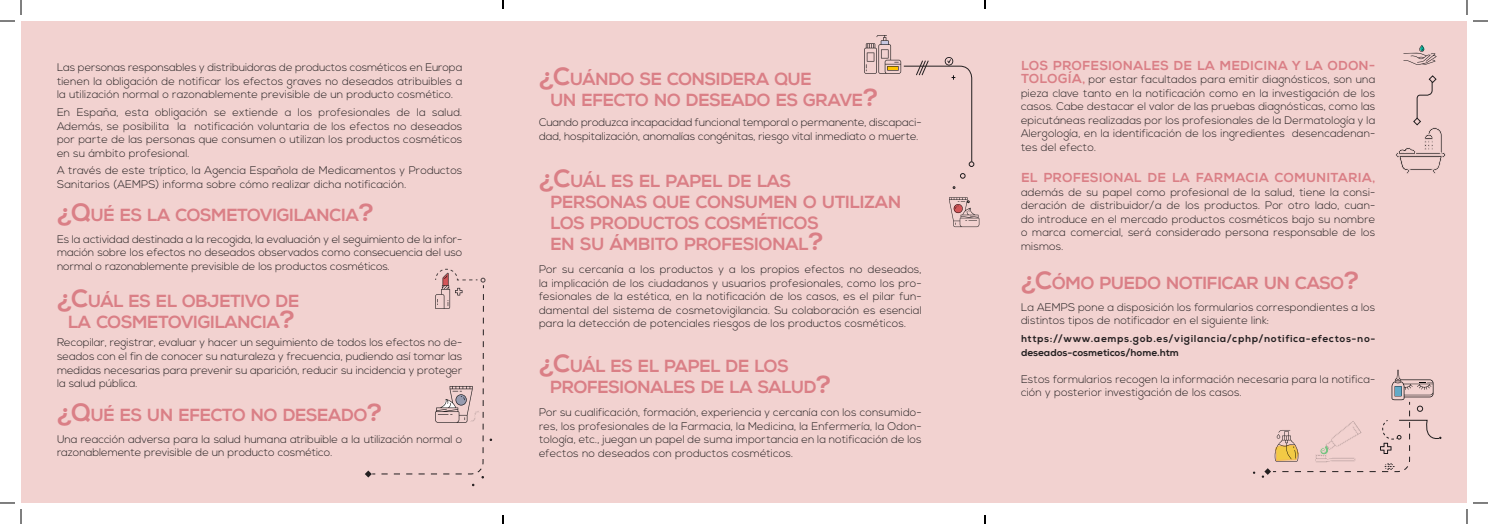
<style>
.page{position:relative;width:1488px;height:524px;background:#fff}
.page>*{position:absolute;margin:0;border:0;box-sizing:border-box;transform-origin:0 0}
.LADILLO_1{font:800 17.5px/21px "Nexa";letter-spacing:-.035em;color:#da7f86}
.t1{font:800 13px "Nexa";letter-spacing:.015em;color:#da7f86}
.t2{font:300 11px/13.5px "Nexa";letter-spacing:.01em;color:#231f20;text-align:justify}
.t3{font:800 10px/13.5px "Nexa";letter-spacing:.065em;color:#231f20}
.s1{font-size:25px}
.s2{font-weight:800;font-size:13px;color:#da7f86}
</style>
<div class="page">
<div style="left:21px;top:21px;width:1446px;height:482px;background:#f2d2d0"></div>
<svg style="left:960px;top:173px;width:5px;height:6px"></svg>
<svg style="left:864px;top:35px;width:110px;height:132px;background:#eacbc9"></svg>
<svg style="left:1403px;top:45px;width:33px;height:20px"></svg>
<svg style="left:1395px;top:74px;width:51px;height:101px;background:#e7c8c6"></svg>
<svg style="left:949px;top:197px;width:30px;height:30px"></svg>
<svg style="left:954px;top:205px;width:8px;height:8px"></svg>
<div style="left:953px;top:204px;width:9px;height:9px;border:1px solid #d1232a;border-radius:50%"></div>
<div style="left:365px;top:268px;width:127px;height:210px;background:#f2d2d0"></div>
<svg style="left:1261px;top:370px;width:180px;height:108px;background:#eacbc7"></svg>
<svg style="left:1473px;top:20px;width:15px;height:2px"></svg>
<svg style="left:1473px;top:502px;width:15px;height:2px"></svg>
<svg style="left:0;top:0;width:22px;height:22px"></svg>
<svg style="left:0;top:502px;width:22px;height:22px"></svg>
<svg style="left:1466px;top:0;width:1px;height:15px"></svg>
<svg style="left:1466px;top:509px;width:1px;height:15px"></svg>
<svg style="left:502px;top:0;width:2px;height:9px"></svg>
<svg style="left:502px;top:515px;width:2px;height:9px"></svg>
<svg style="left:984px;top:0;width:2px;height:9px"></svg>
<svg style="left:984px;top:515px;width:2px;height:9px"></svg>
<p class="t2" style="left:57px;top:61px;width:407px">Las personas responsables y distribuidoras de productos cosméticos en Europa tienen la obligación de notificar los efectos graves no deseados atribuibles a la utilización normal o razonablemente previsible de un producto cosmético.</p>
<p class="t2" style="left:57px;top:106px;width:407px">En España, esta obligación se extiende a los profesionales de la salud.<br>Además, se posibilita la notificación voluntaria de los efectos no deseados por parte de las personas que consumen o utilizan los productos cosméticos en su ámbito profesional.</p>
<p class="t2" style="left:57px;top:164px;width:407px">A través de este tríptico, la Agencia Española de Medicamentos y Productos<br>Sanitarios (AEMPS) informa sobre cómo realizar dicha notificación.</p>
<p class="LADILLO_1" style="left:57px;top:204px;width:318px"><span class="s1">¿Q</span>UÉ ES LA COSMETOVIGILANCIA<span class="s1">?</span></p>
<p class="t2" style="left:57px;top:232px;width:407px">Es la actividad destinada a la recogida, la evaluación y el seguimiento de la infor&shy;mación sobre los efectos no deseados observados como consecuencia del uso normal o razonablemente previsible de los productos cosméticos.</p>
<p class="LADILLO_1" style="left:57px;top:291px;width:244px;text-align:center"><span class="s1">¿C</span>UÁL ES EL OBJETIVO DE<br>LA COSMETOVIGILANCIA<span class="s1">?</span></p>
<p class="t2" style="left:57px;top:336px;width:407px">Recopilar, registrar, evaluar y hacer un seguimiento de todos los efectos no de&shy;seados con el fin de conocer su naturaleza y frecuencia, pudiendo así tomar las medidas necesarias para prevenir su aparición, reducir su incidencia y proteger la salud pública.</p>
<p class="LADILLO_1" style="left:57px;top:405px;width:326px"><span class="s1">¿Q</span>UÉ ES UN EFECTO NO DESEADO<span class="s1">?</span></p>
<p class="t2" style="left:57px;top:433px;width:407px">Una reacción adversa para la salud humana atribuible a la utilización normal o razonablemente previsible de un producto cosmético.</p>
<p class="LADILLO_1" style="left:550px;top:68px;width:329px;text-indent:-11px"><span class="s1">¿C</span>UÁNDO SE CONSIDERA QUE<br>UN EFECTO NO DESEADO ES GRAVE<span class="s1">?</span></p>
<p class="t2" style="left:539px;top:116px;width:384px">Cuando produzca incapacidad funcional temporal o permanente, discapaci&shy;dad, hospitalización, anomalías congénitas, riesgo vital inmediato o muerte.</p>
<p class="LADILLO_1" style="left:550px;top:170px;width:353px;text-indent:-11px"><span class="s1">¿C</span>UÁL ES EL PAPEL DE LAS<br>PERSONAS QUE CONSUMEN O UTILIZAN<br>LOS PRODUCTOS COSMÉTICOS<br>EN SU ÁMBITO PROFESIONAL<span class="s1">?</span></p>
<p class="t2" style="left:539px;top:263px;width:384px">Por su cercanía a los productos y a los propios efectos no deseados, la implicación de los ciudadanos y usuarios profesionales, como los pro&shy;fesionales de la estética, en la notificación de los casos, es el pilar fun&shy;damental del sistema de cosmetovigilancia. Su colaboración es esencial para la detección de potenciales riesgos de los productos cosméticos.</p>
<p class="LADILLO_1" style="left:550px;top:356px;width:283px;text-indent:-11px"><span class="s1">¿C</span>UÁL ES EL PAPEL DE LOS<br>PROFESIONALES DE LA SALUD<span class="s1">?</span></p>
<p class="t2" style="left:539px;top:406px;width:384px">Por su cualificación, formación, experiencia y cercanía con los consumido&shy;res, los profesionales de la Farmacia, la Medicina, la Enfermería, la Odon&shy;tología, etc., juegan un papel de suma importancia en la notificación de los efectos no deseados con productos cosméticos.</p>
<p class="t1" style="left:1021px;top:57px;width:356px">LOS PROFESIONALES DE LA MEDICINA Y LA ODON-</p>
<p class="t2" style="left:1021px;top:73px;width:356px"><span class="s2">TOLOGÍA,</span> por estar facultados para emitir diagnósticos, son una pieza clave tanto en la notificación como en la investigación de los casos. Cabe destacar el valor de las pruebas diagnósticas, como las epicutáneas realizadas por los profesionales de la Dermatología y la Alergología, en la identificación de los ingredientes desencadenan&shy;tes del efecto.</p>
<p class="t1" style="left:1021px;top:170px;width:356px">EL PROFESIONAL DE LA FARMACIA COMUNITARIA,</p>
<p class="t2" style="left:1021px;top:186px;width:356px">además de su papel como profesional de la salud, tiene la consi&shy;deración de distribuidor/a de los productos. Por otro lado, cuan&shy;do introduce en el mercado productos cosméticos bajo su nombre o marca comercial, será considerado persona responsable de los mismos.</p>
<p class="LADILLO_1" style="left:1021px;top:273px;width:339px"><span class="s1">¿C</span>ÓMO PUEDO NOTIFICAR UN CASO<span class="s1">?</span></p>
<p class="t2" style="left:1021px;top:301px;width:356px">La AEMPS pone a disposición los formularios correspondientes a los distintos tipos de notificador en el siguiente link:</p>
<p class="t3" style="left:1021px;top:332px;width:356px">https://www.aemps.gob.es/vigilancia/cphp/notifica-efectos-no&shy;deseados-cosmeticos/home.htm</p>
<p class="t2" style="left:1021px;top:373px;width:356px">Estos formularios recogen la información necesaria para la notifica&shy;ción y posterior investigación de los casos.</p>
</div>
